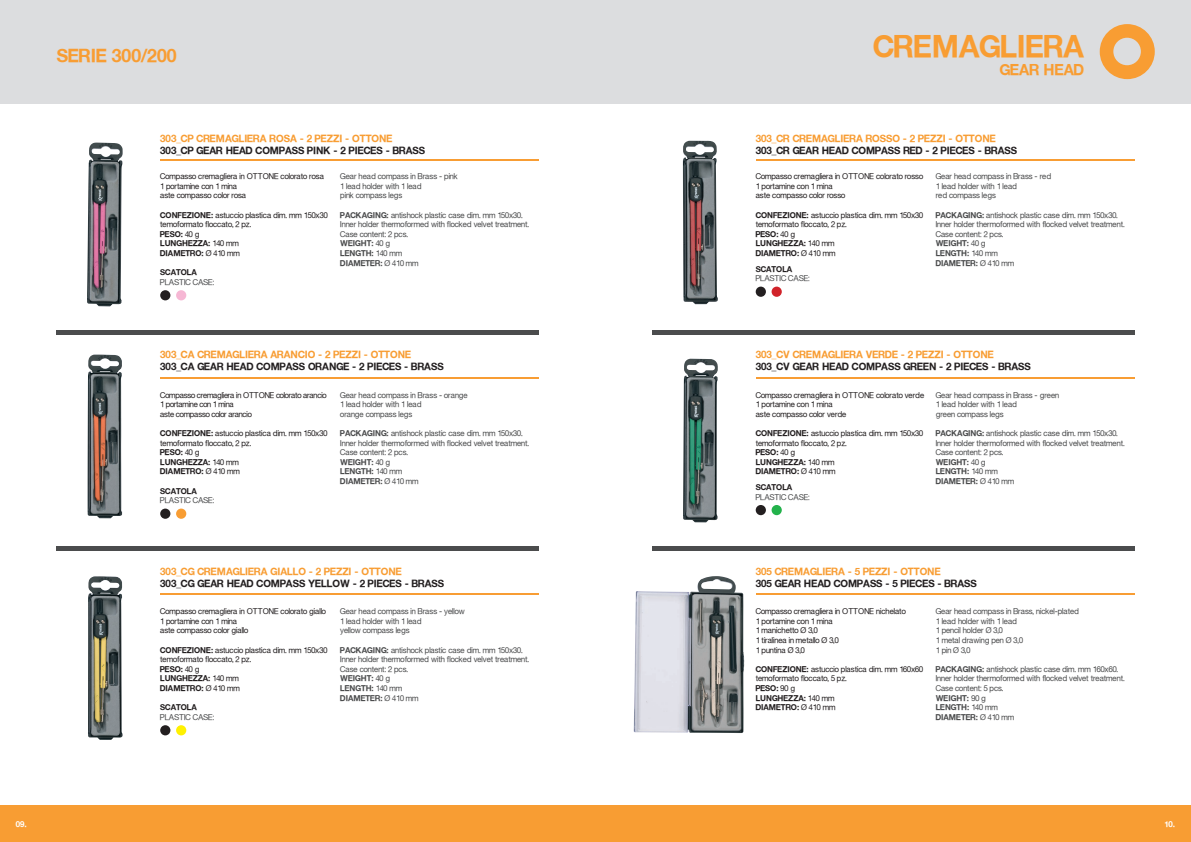
<style>
.page{position:relative;width:1191px;height:842px;background:#fff}
.page>*{position:absolute;margin:0;border:0;box-sizing:border-box;transform-origin:0 0}
.t1{font:30px "Context Reprise SSK Bold";color:#f89d33}
.t2{font:18px "Context Reprise SSK Bold";color:#f89d33}
.t3{font:15px "Context Reprise SSK Bold";color:#f89d33}
.t4{font:10px "Context Reprise SSK Bold";color:#231f20}
.t5{font:10px "Context Reprise SSK Bold";color:#f89d33}
.t6{font:8px/9.6px "Context Reprise SSK";color:#4b4c4d}
.t7{font:8px/9.6px "Context Reprise SSK";color:#231f20}
.t8{font:8px/9.6px "Context Reprise SSK Bold";color:#231f20}
.t9{font:8px/9.6px "Context Reprise SSK Bold";color:#4b4c4d}
.t10{font:8px/9.6px "Context Reprise SSK";letter-spacing:-.02em;color:#231f20}
.t11{font:8px "Context Reprise SSK Bold";color:#fff}
.s1{font-family:"Context Reprise SSK Bold"}
.s2{font-family:"Context Reprise SSK"}
</style>
<div class="page">
<div style="left:0;top:0;width:1191px;height:103px;background:#dcdddf"></div>
<div style="left:0;top:806px;width:1191px;height:36px;background:#f89d33"></div>
<svg style="left:1099px;top:24px;width:55px;height:55px"></svg>
<div style="left:160px;top:509px;width:10px;height:10px;background:#231f20;border-radius:50%"></div>
<div style="left:176px;top:509px;width:10px;height:10px;background:#f89d33;border-radius:50%"></div>
<div style="left:160px;top:290px;width:10px;height:10px;background:#231f20;border-radius:50%"></div>
<div style="left:176px;top:290px;width:10px;height:10px;background:#f6b7d4;border-radius:50%"></div>
<hr style="left:57px;top:547px;width:482px;height:4px;background:#4b4c4d">
<hr style="left:160px;top:159px;width:379px;height:1px;background:#f89d34">
<hr style="left:160px;top:377px;width:379px;height:1px;background:#f89d34">
<hr style="left:57px;top:330px;width:482px;height:4px;background:#4b4c4d">
<div style="left:160px;top:725px;width:10px;height:10px;background:#231f20;border-radius:50%"></div>
<div style="left:176px;top:725px;width:10px;height:10px;background:#fff101;border-radius:50%"></div>
<hr style="left:160px;top:594px;width:379px;height:1px;background:#f89d34">
<div style="left:755px;top:505px;width:11px;height:10px;background:#231f20;border-radius:50%"></div>
<div style="left:771px;top:505px;width:11px;height:10px;background:#23b24b;border-radius:50%"></div>
<div style="left:755px;top:287px;width:11px;height:10px;background:#231f20;border-radius:50%"></div>
<div style="left:771px;top:287px;width:11px;height:10px;background:#d1232a;border-radius:50%"></div>
<hr style="left:652px;top:547px;width:482px;height:4px;background:#4b4c4d">
<hr style="left:755px;top:159px;width:379px;height:1px;background:#f89d34">
<hr style="left:755px;top:377px;width:379px;height:1px;background:#f89d34">
<hr style="left:652px;top:330px;width:482px;height:4px;background:#4b4c4d">
<hr style="left:755px;top:594px;width:379px;height:1px;background:#f89d34">
<img style="left:88px;top:576px;width:35px;height:164px">
<img style="left:683px;top:140px;width:35px;height:164px">
<img style="left:683px;top:359px;width:35px;height:163px">
<img style="left:633px;top:576px;width:111px;height:157px">
<img style="left:88px;top:355px;width:34px;height:163px">
<img style="left:87px;top:143px;width:36px;height:163px">
<h2 class="t2" style="left:57px;top:45px;width:121px">SERIE 300/200</h2>
<p class="t5" style="left:160px;top:132px;width:234px">303_CP CREMAGLIERA ROSA - 2 PEZZI - OTTONE</p>
<p class="t4" style="left:160px;top:144px;width:266px">303_CP GEAR HEAD COMPASS PINK - 2 PIECES - BRASS</p>
<p class="t7" style="left:160px;top:171px;width:165px">Compasso cremagliera in OTTONE colorato rosa<br>1 portamine con 1 mina<br>aste compasso color rosa</p>
<p class="t7" style="left:160px;top:210px;width:169px"><span class="s1">CONFEZIONE:</span> astuccio plastica dim. mm 150x30 temoformato floccato, 2 pz.</p>
<p class="t8" style="left:160px;top:229px;width:81px">PESO: <span class="s2">40 g<br></span>LUNGHEZZA: <span class="s2">140 mm<br></span>DIAMETRO: <span class="s2">Ø 410 mm</span></p>
<p class="t8" style="left:160px;top:267px;width:38px">SCATOLA</p>
<p class="t6" style="left:160px;top:277px;width:56px">PLASTIC CASE:</p>
<p class="t6" style="left:340px;top:171px;width:119px">Gear head compass in Brass - pink<br>1 lead holder with 1 lead<br>pink compass legs</p>
<p class="t6" style="left:340px;top:210px;width:190px"><span class="s1">PACKAGING:</span> antishock plastic case dim. mm 150x30.<br>Inner holder thermoformed with flocked velvet treatment.<br>Case content: 2 pcs.</p>
<p class="t9" style="left:340px;top:239px;width:80px">WEIGHT: <span class="s2">40 g<br></span>LENGTH: <span class="s2">140 mm<br></span>DIAMETER: <span class="s2">Ø 410 mm</span></p>
<p class="t5" style="left:160px;top:348px;width:252px">303_CA CREMAGLIERA ARANCIO - 2 PEZZI - OTTONE</p>
<p class="t4" style="left:160px;top:360px;width:285px">303_CA GEAR HEAD COMPASS ORANGE - 2 PIECES - BRASS</p>
<p class="t10" style="left:160px;top:390px;width:168px">Compasso cremagliera in OTTONE colorato arancio<br>1 portamine con 1 mina<br>aste compasso color arancio</p>
<p class="t7" style="left:160px;top:428px;width:169px"><span class="s1">CONFEZIONE:</span> astuccio plastica dim. mm 150x30 temoformato floccato, 2 pz.</p>
<p class="t8" style="left:160px;top:447px;width:81px">PESO: <span class="s2">40 g<br></span>LUNGHEZZA: <span class="s2">140 mm<br></span>DIAMETRO: <span class="s2">Ø 410 mm</span></p>
<p class="t8" style="left:160px;top:486px;width:38px">SCATOLA</p>
<p class="t6" style="left:160px;top:495px;width:56px">PLASTIC CASE:</p>
<p class="t6" style="left:340px;top:390px;width:129px">Gear head compass in Brass - orange<br>1 lead holder with 1 lead<br>orange compass legs</p>
<p class="t6" style="left:340px;top:428px;width:190px"><span class="s1">PACKAGING:</span> antishock plastic case dim. mm 150x30.<br>Inner holder thermoformed with flocked velvet treatment.<br>Case content: 2 pcs.</p>
<p class="t9" style="left:340px;top:457px;width:80px">WEIGHT: <span class="s2">40 g<br></span>LENGTH: <span class="s2">140 mm<br></span>DIAMETER: <span class="s2">Ø 410 mm</span></p>
<p class="t5" style="left:160px;top:565px;width:243px">303_CG CREMAGLIERA GIALLO - 2 PEZZI - OTTONE</p>
<p class="t4" style="left:160px;top:577px;width:285px">303_CG GEAR HEAD COMPASS YELLOW - 2 PIECES - BRASS</p>
<p class="t7" style="left:160px;top:606px;width:167px">Compasso cremagliera in OTTONE colorato giallo<br>1 portamine con 1 mina<br>aste compasso color giallo</p>
<p class="t7" style="left:160px;top:645px;width:169px"><span class="s1">CONFEZIONE:</span> astuccio plastica dim. mm 150x30 temoformato floccato, 2 pz.</p>
<p class="t8" style="left:160px;top:664px;width:81px">PESO: <span class="s2">40 g<br></span>LUNGHEZZA: <span class="s2">140 mm<br></span>DIAMETRO: <span class="s2">Ø 410 mm</span></p>
<p class="t8" style="left:160px;top:702px;width:38px">SCATOLA</p>
<p class="t6" style="left:160px;top:712px;width:56px">PLASTIC CASE:</p>
<p class="t6" style="left:340px;top:606px;width:126px">Gear head compass in Brass - yellow<br>1 lead holder with 1 lead<br>yellow compass legs</p>
<p class="t6" style="left:340px;top:645px;width:190px"><span class="s1">PACKAGING:</span> antishock plastic case dim. mm 150x30.<br>Inner holder thermoformed with flocked velvet treatment.<br>Case content: 2 pcs.</p>
<p class="t9" style="left:340px;top:674px;width:80px">WEIGHT: <span class="s2">40 g<br></span>LENGTH: <span class="s2">140 mm<br></span>DIAMETER: <span class="s2">Ø 410 mm</span></p>
<h1 class="t1" style="left:873px;top:28px;width:212px">CREMAGLIERA</h1>
<h3 class="t3" style="left:999px;top:61px;width:86px">GEAR HEAD</h3>
<p class="t5" style="left:755px;top:132px;width:242px">303_CR CREMAGLIERA ROSSO - 2 PEZZI - OTTONE</p>
<p class="t4" style="left:755px;top:144px;width:263px">303_CR GEAR HEAD COMPASS RED - 2 PIECES - BRASS</p>
<p class="t7" style="left:755px;top:171px;width:169px">Compasso cremagliera in OTTONE colorato rosso<br>1 portamine con 1 mina<br>aste compasso color rosso</p>
<p class="t7" style="left:755px;top:210px;width:169px"><span class="s1">CONFEZIONE:</span> astuccio plastica dim. mm 150x30 temoformato floccato, 2 pz.</p>
<p class="t8" style="left:755px;top:229px;width:81px">PESO: <span class="s2">40 g<br></span>LUNGHEZZA: <span class="s2">140 mm<br></span>DIAMETRO: <span class="s2">Ø 410 mm</span></p>
<p class="t8" style="left:755px;top:264px;width:38px">SCATOLA</p>
<p class="t6" style="left:755px;top:273px;width:55px">PLASTIC CASE:</p>
<p class="t6" style="left:935px;top:171px;width:117px">Gear head compass in Brass - red<br>1 lead holder with 1 lead<br>red compass legs</p>
<p class="t6" style="left:935px;top:210px;width:190px"><span class="s1">PACKAGING:</span> antishock plastic case dim. mm 150x30.<br>Inner holder thermoformed with flocked velvet treatment.<br>Case content: 2 pcs.</p>
<p class="t9" style="left:935px;top:239px;width:80px">WEIGHT: <span class="s2">40 g<br></span>LENGTH: <span class="s2">140 mm<br></span>DIAMETER: <span class="s2">Ø 410 mm</span></p>
<p class="t5" style="left:755px;top:348px;width:240px">303_CV CREMAGLIERA VERDE - 2 PEZZI - OTTONE</p>
<p class="t4" style="left:755px;top:360px;width:276px">303_CV GEAR HEAD COMPASS GREEN - 2 PIECES - BRASS</p>
<p class="t7" style="left:755px;top:390px;width:170px">Compasso cremagliera in OTTONE colorato verde<br>1 portamine con 1 mina<br>aste compasso color verde</p>
<p class="t7" style="left:755px;top:428px;width:169px"><span class="s1">CONFEZIONE:</span> astuccio plastica dim. mm 150x30 temoformato floccato, 2 pz.</p>
<p class="t8" style="left:755px;top:447px;width:81px">PESO: <span class="s2">40 g<br></span>LUNGHEZZA: <span class="s2">140 mm<br></span>DIAMETRO: <span class="s2">Ø 410 mm</span></p>
<p class="t8" style="left:755px;top:482px;width:38px">SCATOLA</p>
<p class="t6" style="left:755px;top:492px;width:55px">PLASTIC CASE:</p>
<p class="t6" style="left:935px;top:390px;width:125px">Gear head compass in Brass - green<br>1 lead holder with 1 lead<br>green compass legs</p>
<p class="t6" style="left:935px;top:428px;width:190px"><span class="s1">PACKAGING:</span> antishock plastic case dim. mm 150x30.<br>Inner holder thermoformed with flocked velvet treatment.<br>Case content: 2 pcs.</p>
<p class="t9" style="left:935px;top:457px;width:80px">WEIGHT: <span class="s2">40 g<br></span>LENGTH: <span class="s2">140 mm<br></span>DIAMETER: <span class="s2">Ø 410 mm</span></p>
<p class="t5" style="left:755px;top:565px;width:186px">305 CREMAGLIERA - 5 PEZZI - OTTONE</p>
<p class="t4" style="left:755px;top:577px;width:223px">305 GEAR HEAD COMPASS - 5 PIECES - BRASS</p>
<p class="t7" style="left:755px;top:606px;width:151px">Compasso cremagliera in OTTONE nichelato<br>1 portamine con 1 mina<br>1 manichetto Ø 3,0<br>1 tiralinea in metallo Ø 3,0<br>1 puntina Ø 3,0</p>
<p class="t7" style="left:755px;top:664px;width:169px"><span class="s1">CONFEZIONE:</span> astuccio plastica dim. mm 160x60 temoformato floccato, 5 pz.</p>
<p class="t8" style="left:755px;top:683px;width:81px">PESO: <span class="s2">90 g<br></span>LUNGHEZZA: <span class="s2">140 mm<br></span>DIAMETRO: <span class="s2">Ø 410 mm</span></p>
<p class="t6" style="left:935px;top:606px;width:145px">Gear head compass in Brass, nickel-plated<br>1 lead holder with 1 lead<br>1 pencil holder Ø 3,0<br>1 metal drawing pen Ø 3,0<br>1 pin Ø 3,0</p>
<p class="t6" style="left:935px;top:664px;width:190px"><span class="s1">PACKAGING:</span> antishock plastic case dim. mm 160x60.<br>Inner holder thermoformed with flocked velvet treatment.<br>Case content: 5 pcs.</p>
<p class="t9" style="left:935px;top:693px;width:80px">WEIGHT: <span class="s2">90 g<br></span>LENGTH: <span class="s2">140 mm<br></span>DIAMETER: <span class="s2">Ø 410 mm</span></p>
<p class="t11" style="left:16px;top:819px;width:12px">09.</p>
<p class="t11" style="left:1164px;top:819px;width:12px">10.</p>
</div>
